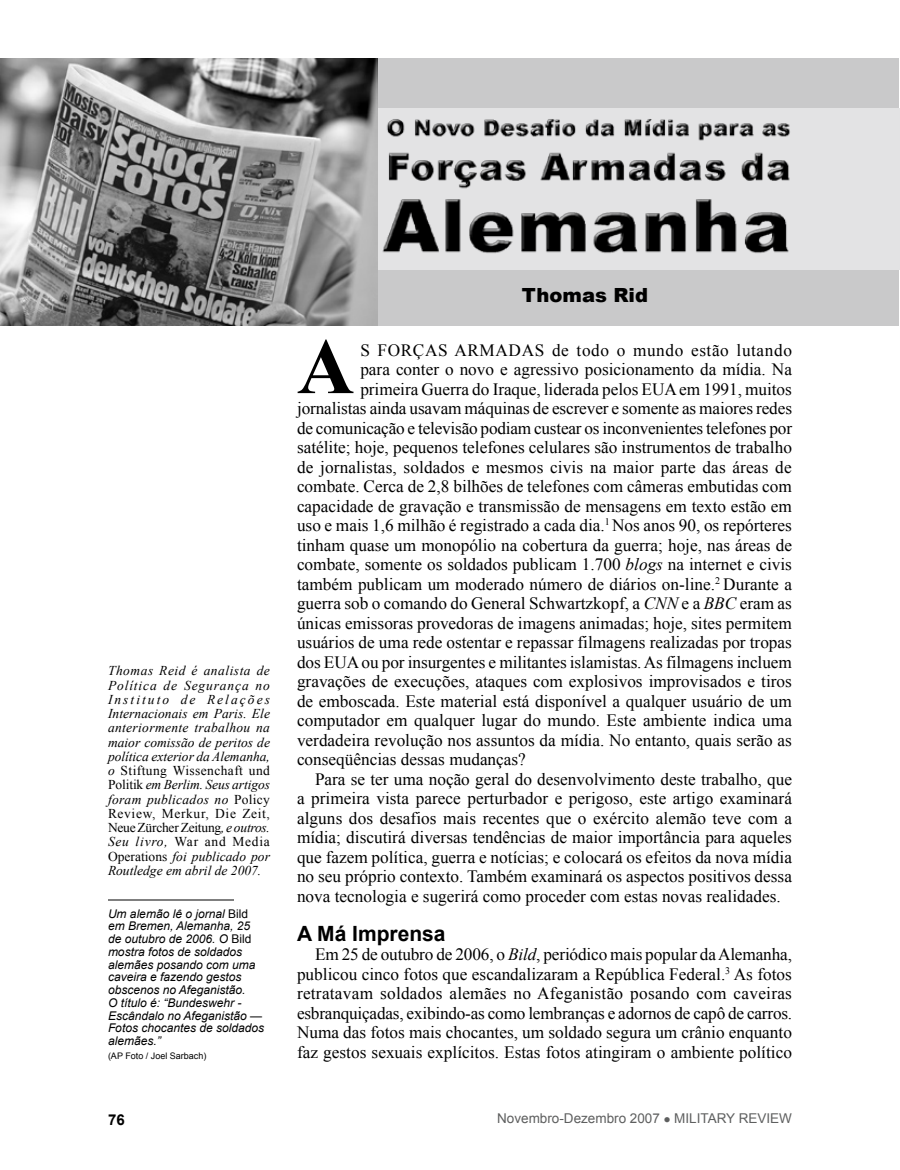
<style>
.page{position:relative;width:900px;height:1170px;background:#fff}
.page>*{position:absolute;margin:0;border:0;box-sizing:border-box;transform-origin:0 0}
.drop_cap_paragraph{font:700 79.5px "Times New Roman";color:#000}
.subhead{font:700 21px "Arial";color:#000}
.fob{font:900 19.5px "Arial";color:#000}
.drop_cap_paragraph-2{font:17.25px "Times New Roman";color:#000}
.fob-2{font:17.25px/19.5px "Times New Roman";color:#000;text-align:justify}
.drop_cap_paragraph-3{font:17.25px "Times New Roman";letter-spacing:.035em;color:#000}
.footer__A__page{font:700 15px "Arial";color:#000}
.bio{font:italic 13.5px/14.2px "Times New Roman";color:#000;text-align:justify}
.footer_a_page{font:13.5px "Arial";color:#5e5f5f}
.cutline{font:italic 12px/12.8px "Arial";color:#000}
.photocredit{font:9px "Arial";color:#000}
.s1{font-style:normal}
.s2{font-style:italic}
</style>
<div class="page">
<div style="left:1px;top:59px;width:898px;height:267px;background:#c9c9ca"></div>
<div style="left:0;top:108px;width:900px;height:162px;background:#e3e3e4"></div>
<img style="left:1px;top:59px;width:376px;height:267px">
<img style="left:350px;top:93px;width:440px;height:206px">
<hr style="left:108px;top:900px;width:126px;height:1px;background:#000">
<p class="bio" style="left:108px;top:663px;width:164px">Thomas Reid é analista de Política de Segurança no Instituto de Relações Internacionais em Paris. Ele anteriormente trabalhou na maior comissão de peritos de política exterior da Alemanha, o <span class="s1">Stiftung Wissenchaft und Politik</span> em Berlim. Seus artigos foram publicados no <span class="s1">Policy Review, Merkur, Die Zeit, Neue Zürcher Zeitung</span>, e outros.<br>Seu livro, <span class="s1">War and Media Operations</span> foi publicado por Routledge em abril de 2007.</p>
<p class="cutline" style="left:108px;top:907px;width:158px">Um alemão lê o jornal <span class="s1">Bild </span>em Bremen, Alemanha, 25 de outubro de 2006. O <span class="s1">Bild </span>mostra fotos de soldados alemães posando com uma caveira e fazendo gestos obscenos no Afeganistão.<br>O título é: “Bundeswehr -<br>Escândalo no Afeganistão —<br>Fotos chocantes de soldados alemães.”</p>
<p class="photocredit" style="left:108px;top:1050px;width:100px">(AP Foto / Joel Sarbach)</p>
<p class="fob" style="left:522px;top:281px;width:128px">Thomas Rid</p>
<p class="drop_cap_paragraph" style="left:297px;top:312px;width:59px">A</p>
<p class="drop_cap_paragraph-3" style="left:360px;top:338px;width:433px">s forças armadas de todo o mundo estão lutando</p>
<p class="drop_cap_paragraph-2" style="left:360px;top:358px;width:433px">para conter o novo e agressivo posicionamento da mídia. Na</p>
<p class="drop_cap_paragraph-2" style="left:360px;top:377px;width:433px">primeira Guerra do Iraque, liderada pelos EUA em 1991, muitos</p>
<p class="drop_cap_paragraph-2" style="left:297px;top:397px;width:497px">jornalistas ainda usavam máquinas de escrever e somente as maiores redes</p>
<p class="drop_cap_paragraph-2" style="left:297px;top:416px;width:497px">de comunicação e televisão podiam custear os inconvenientes telefones por</p>
<p class="drop_cap_paragraph-2" style="left:297px;top:436px;width:497px">satélite; hoje, pequenos telefones celulares são instrumentos de trabalho</p>
<p class="drop_cap_paragraph-2" style="left:297px;top:455px;width:496px">de jornalistas, soldados e mesmos civis na maior parte das áreas de</p>
<p class="drop_cap_paragraph-2" style="left:297px;top:475px;width:497px">combate. Cerca de 2,8 bilhões de telefones com câmeras embutidas com</p>
<p class="drop_cap_paragraph-2" style="left:297px;top:494px;width:497px">capacidade de gravação e transmissão de mensagens em texto estão em</p>
<p class="drop_cap_paragraph-2" style="left:297px;top:514px;width:497px">uso e mais 1,6 milhão é registrado a cada dia.<sup>1</sup> Nos anos 90, os repórteres</p>
<p class="drop_cap_paragraph-2" style="left:297px;top:533px;width:497px">tinham quase um monopólio na cobertura da guerra; hoje, nas áreas de</p>
<p class="drop_cap_paragraph-2" style="left:297px;top:553px;width:497px">combate, somente os soldados publicam 1.700 <span class="s2">blogs</span> na internet e civis</p>
<p class="drop_cap_paragraph-2" style="left:297px;top:572px;width:496px">também publicam um moderado número de diários on-line.<sup>2</sup> Durante a</p>
<p class="drop_cap_paragraph-2" style="left:297px;top:592px;width:496px">guerra sob o comando do General Schwartzkopf, a <span class="s2">CNN</span> e a <span class="s2">BBC</span> eram as</p>
<p class="drop_cap_paragraph-2" style="left:297px;top:611px;width:497px">únicas emissoras provedoras de imagens animadas; hoje, sites permitem</p>
<p class="drop_cap_paragraph-2" style="left:297px;top:631px;width:496px">usuários de uma rede ostentar e repassar filmagens realizadas por tropas</p>
<p class="drop_cap_paragraph-2" style="left:297px;top:650px;width:496px">dos EUA ou por insurgentes e militantes islamistas. As filmagens incluem</p>
<p class="drop_cap_paragraph-2" style="left:297px;top:670px;width:496px">gravações de execuções, ataques com explosivos improvisados e tiros</p>
<p class="drop_cap_paragraph-2" style="left:297px;top:689px;width:496px">de emboscada. Este material está disponível a qualquer usuário de um</p>
<p class="drop_cap_paragraph-2" style="left:297px;top:709px;width:497px">computador em qualquer lugar do mundo. Este ambiente indica uma</p>
<p class="drop_cap_paragraph-2" style="left:297px;top:728px;width:496px">verdadeira revolução nos assuntos da mídia. No entanto, quais serão as</p>
<p class="drop_cap_paragraph-2" style="left:297px;top:748px;width:230px">conseqüências dessas mudanças?</p>
<p class="fob-2" style="left:297px;top:769px;width:497px;text-indent:18px">Para se ter uma noção geral do desenvolvimento deste trabalho, que a primeira vista parece perturbador e perigoso, este artigo examinará alguns dos desafios mais recentes que o exército alemão teve com a mídia; discutirá diversas tendências de maior importância para aqueles que fazem política, guerra e notícias; e colocará os efeitos da nova mídia no seu próprio contexto. Também examinará os aspectos positivos dessa nova tecnologia e sugerirá como proceder com estas novas realidades.</p>
<p class="subhead" style="left:297px;top:919px;width:150px">A Má Imprensa</p>
<p class="fob-2" style="left:297px;top:944px;width:497px;text-indent:18px">Em 25 de outubro de 2006, o <span class="s2">Bild</span>, periódico mais popular da Alemanha, publicou cinco fotos que escandalizaram a República Federal.<sup>3</sup> As fotos retratavam soldados alemães no Afeganistão posando com caveiras esbranquiçadas, exibindo-as como lembranças e adornos de capô de carros.<br>Numa das fotos mais chocantes, um soldado segura um crânio enquanto faz gestos sexuais explícitos. Estas fotos atingiram o ambiente político</p>
<p class="footer__A__page" style="left:108px;top:1110px;width:18px">76</p>
<p class="footer_a_page" style="left:497px;top:1110px;width:296px">Novembro-Dezembro 2007 ● Military Review</p>
</div>
